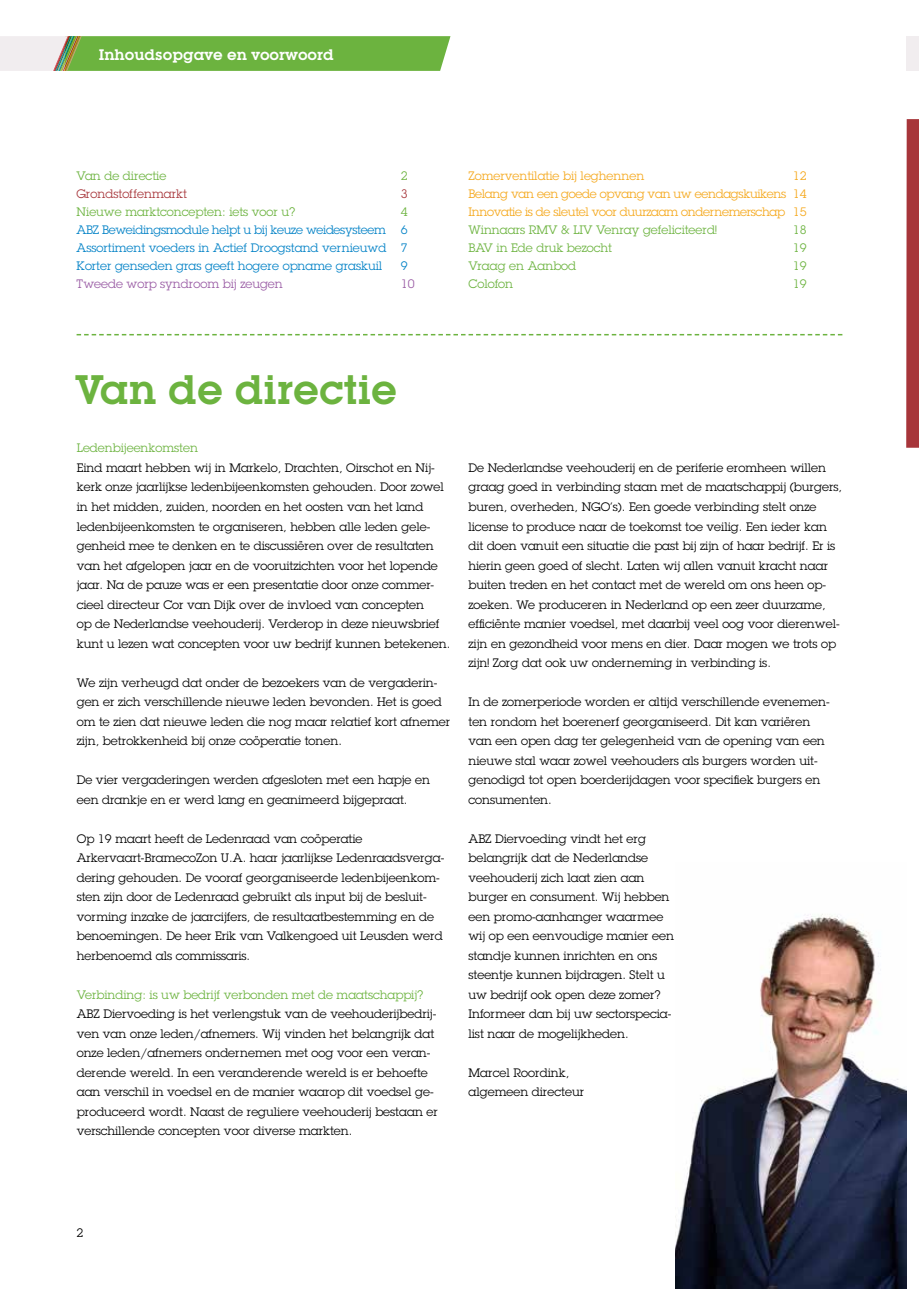
<style>
.page{position:relative;width:919px;height:1289px;background:#fff}
.page>*{position:absolute;margin:0;border:0;box-sizing:border-box;transform-origin:0 0}
.t1{font:600 40.5px "Lubalin Graph IT Cby BT";color:#6cb33f}
.t2{font:600 15px "Lubalin Graph IT Cby BT";color:#fff}
.t3{font:12px/19.5px "Lubalin Graph";color:#000}
.t4{font:12px "Lubalin Graph";color:#6cb33f}
.t5{font:12px/18px "Lubalin Graph";letter-spacing:-.025em;color:#f5a81c;text-align:justify}
.t6{font:12px/18px "Lubalin Graph";color:#0081c6;text-align:justify}
.t7{font:12px "Lubalin Graph";letter-spacing:-.025em;color:#0081c6}
.t8{font:12px "Lubalin Graph";color:#995ba4}
.t9{font:12px "Lubalin Graph";color:#f5a81c}
.t10{font:12px "Lubalin Graph";color:#a7353a}
</style>
<div class="page">
<svg style="left:906px;top:119px;width:12px;height:329px;background:#aa3d41"></svg>
<img style="left:675px;top:914px;width:231px;height:374px">
<svg style="left:77px;top:334px;width:765px;height:1px"></svg>
<svg style="left:0;top:36px;width:450px;height:35px;background:#81ba5a"></svg>
<div style="left:906px;top:36px;width:12px;height:35px;background:#f1edef"></div>
<p class="t2" style="left:99px;top:49px;width:237px">Inhoudsopgave en voorwoord</p>
<p class="t4" style="left:77px;top:170px;width:91px">Van de directie</p>
<p class="t4" style="left:401px;top:170px;width:8px">2</p>
<p class="t10" style="left:77px;top:188px;width:112px">Grondstoffenmarkt</p>
<p class="t10" style="left:401px;top:188px;width:8px">3</p>
<p class="t4" style="left:77px;top:206px;width:220px">Nieuwe marktconcepten: iets voor u?</p>
<p class="t4" style="left:401px;top:206px;width:8px">4</p>
<p class="t7" style="left:77px;top:224px;width:311px">ABZ Beweidingsmodule helpt u bij keuze weidesysteem</p>
<p class="t6" style="left:77px;top:221px;width:332px;text-indent:324px">6<br>Assortiment voeders in Actief Droogstand vernieuwd 7<br>Korter genseden gras geeft hogere opname graskuil</p>
<p class="t6" style="left:401px;top:257px;width:8px">9</p>
<p class="t8" style="left:77px;top:278px;width:208px">Tweede worp syndroom bij zeugen</p>
<p class="t8" style="left:401px;top:278px;width:15px">10</p>
<p class="t5" style="left:468px;top:167px;width:339px;text-indent:324px">12<br>Belang van een goede opvang van uw eendagskuikens 14<br>Innovatie is de sleutel voor duurzaam ondernemerschap 15</p>
<p class="t4" style="left:468px;top:224px;width:250px">Winnaars RMV &amp; LIV Venray gefeliciteerd!</p>
<p class="t4" style="left:792px;top:224px;width:15px">18</p>
<p class="t4" style="left:468px;top:242px;width:145px">BAV in Ede druk bezocht</p>
<p class="t4" style="left:792px;top:242px;width:15px">19</p>
<p class="t4" style="left:468px;top:260px;width:109px">Vraag en Aanbod</p>
<p class="t4" style="left:792px;top:260px;width:15px">19</p>
<p class="t4" style="left:468px;top:278px;width:46px">Colofon</p>
<p class="t4" style="left:792px;top:278px;width:15px">19</p>
<p class="t9" style="left:468px;top:170px;width:177px">Zomerventilatie bij leghennen</p>
<h1 class="t1" style="left:77px;top:374px;width:322px">Van de directie</h1>
<p class="t4" style="left:77px;top:443px;width:123px">Ledenbijeenkomsten</p>
<p class="t3" style="left:77px;top:459px;width:375px">Eind maart hebben wij in Markelo, Drachten, Oirschot en Nij&shy;kerk onze jaarlijkse ledenbijeenkomsten gehouden. Door zowel in het midden, zuiden, noorden en het oosten van het land ledenbijeenkomsten te organiseren, hebben alle leden gele&shy;genheid mee te denken en te discussiëren over de resultaten van het afgelopen jaar en de vooruitzichten voor het lopende jaar. Na de pauze was er een presentatie door onze commer&shy;cieel directeur Cor van Dijk over de invloed van concepten<br>op de Nederlandse veehouderij. Verderop in deze nieuwsbrief kunt u lezen wat concepten voor uw bedrijf kunnen betekenen.</p>
<p class="t3" style="left:77px;top:673px;width:375px">We zijn verheugd dat onder de bezoekers van de vergaderin&shy;gen er zich verschillende nieuwe leden bevonden. Het is goed om te zien dat nieuwe leden die nog maar relatief kort afnemer zijn, betrokkenheid bij onze coöperatie tonen.</p>
<p class="t3" style="left:77px;top:771px;width:355px">De vier vergaderingen werden afgesloten met een hapje en een drankje en er werd lang en geanimeerd bijgepraat.</p>
<p class="t3" style="left:77px;top:829px;width:369px">Op 19 maart heeft de Ledenraad van coöperatie Arkervaart-BramecoZon U.A. haar jaarlijkse Ledenraadsverga&shy;dering gehouden. De vooraf georganiseerde ledenbijeenkom&shy;sten zijn door de Ledenraad gebruikt als input bij de besluit&shy;vorming inzake de jaarcijfers, de resultaatbestemming en de benoemingen. De heer Erik van Valkengoed uit Leusden werd herbenoemd als commissaris.</p>
<p class="t4" style="left:77px;top:989px;width:348px">Verbinding: is uw bedrijf verbonden met de maatschappij?</p>
<p class="t3" style="left:77px;top:1005px;width:362px">ABZ Diervoeding is het verlengstuk van de veehouderijbedrij&shy;ven van onze leden/afnemers. Wij vinden het belangrijk dat onze leden/afnemers ondernemen met oog voor een veran&shy;derende wereld. In een veranderende wereld is er behoefte aan verschil in voedsel en de manier waarop dit voedsel ge&shy;produceerd wordt. Naast de reguliere veehouderij bestaan er verschillende concepten voor diverse markten.</p>
<p class="t3" style="left:468px;top:459px;width:375px">De Nederlandse veehouderij en de periferie eromheen willen graag goed in verbinding staan met de maatschappij (burgers, buren, overheden, NGO’s). Een goede verbinding stelt onze license to produce naar de toekomst toe veilig. Een ieder kan dit doen vanuit een situatie die past bij zijn of haar bedrijf. Er is hierin geen goed of slecht. Laten wij allen vanuit kracht naar buiten treden en het contact met de wereld om ons heen op&shy;zoeken. We produceren in Nederland op een zeer duurzame, efficiënte manier voedsel, met daarbij veel oog voor dierenwel&shy;zijn en gezondheid voor mens en dier. Daar mogen we trots op zijn! Zorg dat ook uw onderneming in verbinding is.</p>
<p class="t3" style="left:468px;top:693px;width:363px">In de zomerperiode worden er altijd verschillende evenemen&shy;ten rondom het boerenerf georganiseerd. Dit kan variëren van een open dag ter gelegenheid van de opening van een nieuwe stal waar zowel veehouders als burgers worden uit&shy;genodigd tot open boerderijdagen voor specifiek burgers en consumenten.</p>
<p class="t3" style="left:468px;top:829px;width:207px">ABZ Diervoeding vindt het erg belangrijk dat de Nederlandse veehouderij zich laat zien aan burger en consument. Wij hebben een promo-aanhanger waarmee wij op een eenvoudige manier een standje kunnen inrichten en ons steentje kunnen bijdragen. Stelt u uw bedrijf ook open deze zomer?<br>Informeer dan bij uw sectorspecia&shy;list naar de mogelijkheden.</p>
<p class="t3" style="left:468px;top:1063px;width:117px">Marcel Roordink, algemeen directeur</p>
<p class="t3" style="left:77px;top:1223px;width:8px">2</p>
</div>
